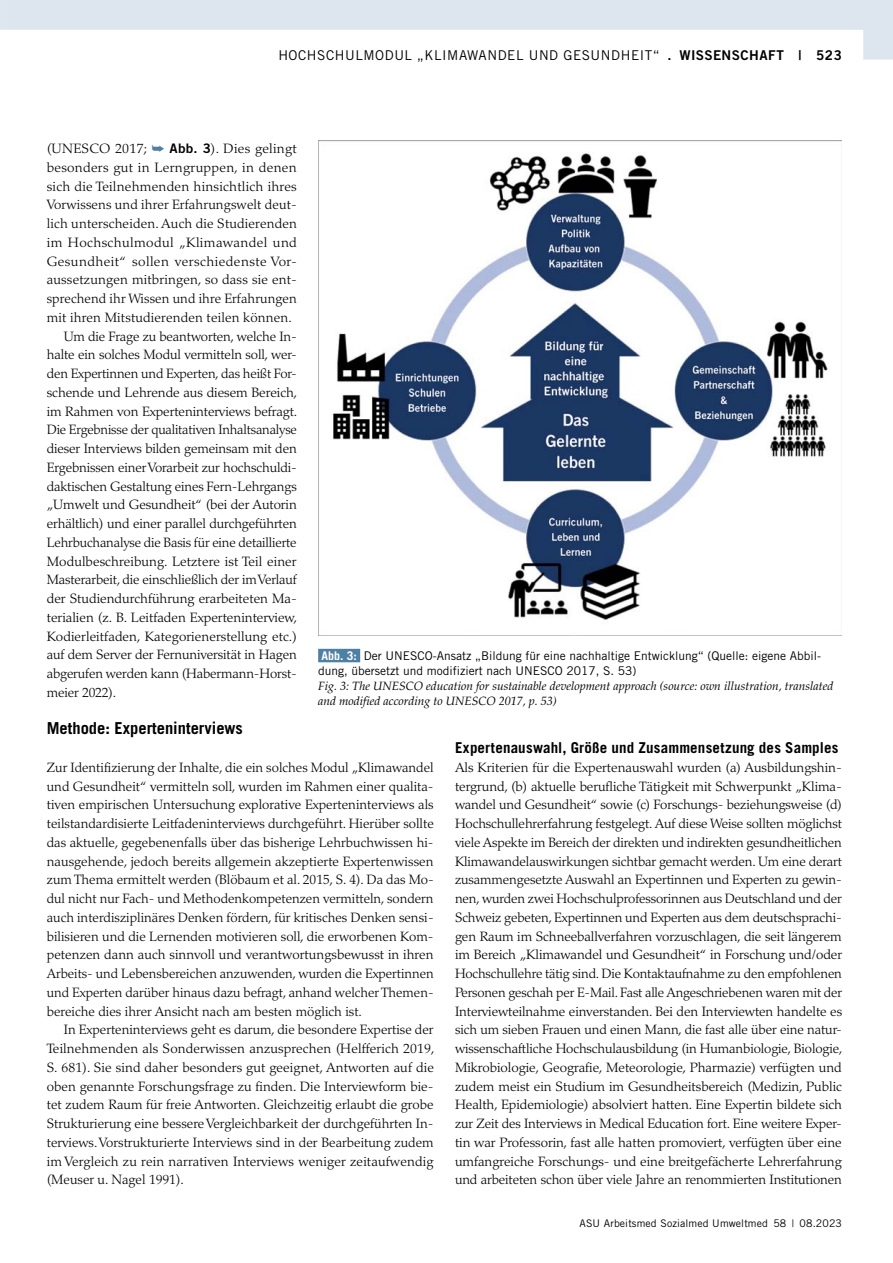
<style>
.page{position:relative;width:893px;height:1263px;background:#fff}
.page>*{position:absolute;margin:0;border:0;box-sizing:border-box;transform-origin:0 0}
.t1{font:700 16.5px "Trade Gothic LT Std";color:#000}
.t2{font:700 15px "Trade Gothic LT Std";letter-spacing:.01em;color:#000}
.t3{font:300 13.5px/18.8px "Palatino LT Std";letter-spacing:-.01em;color:#000;text-align:justify}
.t4{font:300 13.5px "Palatino LT Std";letter-spacing:.01em;color:#000}
.t5{font:300 13.5px "Palatino LT Std";letter-spacing:.015em;color:#000}
.t6{font:13.5px "Trade Gothic LT Std";letter-spacing:.04em;color:#000}
.t7{font:300 13.5px "Palatino LT Std";letter-spacing:.03em;color:#000}
.t8{font:300 13.5px "Palatino LT Std";letter-spacing:.02em;color:#000}
.t9{font:300 13.5px "Palatino LT Std";letter-spacing:.025em;color:#000}
.t10{font:13.5px "Trade Gothic LT Std Bd 2";letter-spacing:.035em;color:#000}
.t11{font:italic 12px/15px "Palatino LT Std";color:#000}
.t12{font:12px/15px "Trade Gothic LT Std";color:#000}
.t13{font:10.5px "Trade Gothic LT Std";letter-spacing:.01em;color:#000}
.s1{font-family:"Trade Gothic LT Std"}
.s2{color:#4e80a3}
.s3{font-family:"Trade Gothic LT Std Bd 2";font-weight:400;font-size:13.2px}
.s4{font-weight:700;color:#fff}
</style>
<div class="page">
<div style="left:318px;top:649px;width:42px;height:13px;background:#4e80a3"></div>
<img style="left:318px;top:141px;width:524px;height:495px">
<svg style="left:0;top:0;width:893px;height:60px;fill:#e4ebf1"></svg>
<p class="t6" style="left:278px;top:47px;width:67px">Hochschulmodul</p>
<p class="t6" style="left:417px;top:47px;width:27px">„Klimawa</p>
<p class="t6" style="left:487px;top:47px;width:20px">ndel</p>
<p class="t6" style="left:529px;top:47px;width:54px">und Gesu</p>
<p class="t6" style="left:601px;top:47px;width:20px">ndheit</p>
<p class="t10" style="left:653px;top:46px;width:191px"><span class="s1">“</span> . WISSENSCHAFT | -523</p>
<p class="t5" style="left:47px;top:141px;width:252px">(UNESCO 2017; <span class="s2">➥</span> <span class="s3">Abb. 3</span>). Dies gelingt</p>
<p class="t8" style="left:47px;top:159px;width:251px">besonders gut in Lerngruppen, in denen</p>
<p class="t5" style="left:47px;top:178px;width:252px">sich die Teilnehmenden hinsichtlich ihres</p>
<p class="t4" style="left:47px;top:197px;width:252px">Vorwissens und ihrer Erfahrungswelt deut-</p>
<p class="t4" style="left:47px;top:216px;width:252px">lich unterscheiden. Auch die Studierenden</p>
<p class="t9" style="left:47px;top:234px;width:252px">im Hochschulmodul „Klimawandel und</p>
<p class="t7" style="left:47px;top:253px;width:252px">Gesundheit“ sollen verschiedenste Vor-</p>
<p class="t4" style="left:47px;top:272px;width:252px">aussetzungen mitbringen, so dass sie ent-</p>
<p class="t3" style="left:47px;top:289px;width:252px">sprechend ihr Wissen und ihre Erfahrungen</p>
<p class="t4" style="left:47px;top:309px;width:247px">mit ihren Mitstudierenden teilen können.</p>
<p class="t3" style="left:64px;top:327px;width:235px">Um die Frage zu beantworten, welche In-</p>
<p class="t3" style="left:47px;top:346px;width:252px">halte ein solches Modul vermitteln soll, wer-</p>
<p class="t3" style="left:47px;top:364px;width:252px">den Expertinnen und Experten, das heißt For-</p>
<p class="t3" style="left:47px;top:383px;width:252px">schende und Lehrende aus diesem Bereich,</p>
<p class="t3" style="left:47px;top:402px;width:252px">im Rahmen von Experteninterviews befragt.</p>
<p class="t3" style="left:47px;top:421px;width:252px">Die Ergebnisse der qualitativen Inhaltsanalyse</p>
<p class="t3" style="left:47px;top:439px;width:251px">dieser Interviews bilden gemeinsam mit den</p>
<p class="t3" style="left:47px;top:458px;width:252px">Ergebnissen einer Vorarbeit zur hochschuldi-</p>
<p class="t3" style="left:47px;top:477px;width:252px">daktischen Gestaltung eines Fern-Lehrgangs</p>
<p class="t3" style="left:47px;top:496px;width:252px">„Umwelt und Gesundheit“ (bei der Autorin</p>
<p class="t3" style="left:47px;top:514px;width:252px">erhältlich) und einer parallel durchgeführten</p>
<p class="t3" style="left:47px;top:533px;width:251px">Lehrbuchanalyse die Basis für eine detaillierte</p>
<p class="t3" style="left:47px;top:552px;width:251px">Modulbeschreibung. Letztere ist Teil einer</p>
<p class="t3" style="left:47px;top:571px;width:252px">Masterarbeit, die einschließlich der im Verlauf</p>
<p class="t3" style="left:47px;top:589px;width:252px">der Studiendurchführung erarbeiteten Ma-</p>
<p class="t3" style="left:47px;top:608px;width:252px">terialien (z. B. Leitfaden Experteninterview,</p>
<p class="t3" style="left:47px;top:627px;width:252px">Kodierleitfaden, Kategorienerstellung etc.)</p>
<p class="t3" style="left:47px;top:646px;width:252px">auf dem Server der Fernuniversität in Hagen</p>
<p class="t3" style="left:47px;top:664px;width:252px">abgerufen werden kann (Habermann-Horst-</p>
<p class="t3" style="left:47px;top:683px;width:71px">meier 2022).</p>
<p class="t1" style="left:47px;top:718px;width:198px">Methode: Experteninterviews</p>
<p class="t3" style="left:47px;top:758px;width:389px">Zur Identifizierung der Inhalte, die ein solches Modul „Klimawandel und Gesundheit“ vermitteln soll, wurden im Rahmen einer qualita&shy;tiven empirischen Untersuchung explorative Experteninterviews als teilstandardisierte Leitfadeninterviews durchgeführt. Hierüber sollte das aktuelle, gegebenenfalls über das bisherige Lehrbuchwissen hi&shy;nausgehende, jedoch bereits allgemein akzeptierte Expertenwissen zum Thema ermittelt werden (Blöbaum et al. 2015, S. 4). Da das Mo&shy;dul nicht nur Fach- und Methodenkompetenzen vermitteln, sondern auch interdisziplinäres Denken fördern, für kritisches Denken sensi&shy;bilisieren und die Lernenden motivieren soll, die erworbenen Kom&shy;petenzen dann auch sinnvoll und verantwortungsbewusst in ihren Arbeits- und Lebensbereichen anzuwenden, wurden die Expertinnen und Experten darüber hinaus dazu befragt, anhand welcher Themen&shy;bereiche dies ihrer Ansicht nach am besten möglich ist.</p>
<p class="t3" style="left:47px;top:1021px;width:389px;text-indent:17px">In Experteninterviews geht es darum, die besondere Expertise der Teilnehmenden als Sonderwissen anzusprechen (Helfferich 2019, S. 681). Sie sind daher besonders gut geeignet, Antworten auf die oben genannte Forschungsfrage zu finden. Die Interviewform bie&shy;tet zudem Raum für freie Antworten. Gleichzeitig erlaubt die grobe Strukturierung eine bessere Vergleichbarkeit der durchgeführten In&shy;terviews. Vorstrukturierte Interviews sind in der Bearbeitung zudem im Vergleich zu rein narrativen Interviews weniger zeitaufwendig (Meuser u. Nagel 1991).</p>
<p class="t12" style="left:318px;top:648px;width:505px"><span class="s4">Abb. 3:</span> Der UN ESCO-Ansatz „Bildung für eine nachhaltige Entwicklung“ (Quelle: eigene Abbil&shy;dung, übersetzt und modifiziert nach UN ESCO 2017, S. 53)</p>
<p class="t11" style="left:318px;top:679px;width:517px">Fig. 3: The UNESCO education for sustainable development approach (source: own illustration, translated and modified according to UNESCO 2017, p. 53)</p>
<p class="t2" style="left:455px;top:739px;width:385px">Expertenauswahl, Größe und Zusammensetzung des Samples</p>
<p class="t3" style="left:455px;top:758px;width:389px;text-align:left">Als Kriterien für die Expertenauswahl wurden (a) Ausbildungshin&shy;tergrund, (b) aktuelle berufliche Tätigkeit mit Schwerpunkt „Klima&shy;wandel und Gesundheit“ sowie (c) Forschungs- beziehungsweise (d)<br>Hochschullehrerfahrung festgelegt. Auf diese Weise sollten möglichst viele Aspekte im Bereich der direkten und indirekten gesundheitlichen Klimawandelauswirkungen sichtbar gemacht werden. Um eine derart zusammengesetzte Auswahl an Expertinnen und Experten zu gewin&shy;nen, wurden zwei Hochschulprofessorinnen aus Deutschland und der Schweiz gebeten, Expertinnen und Experten aus dem deutschsprachi&shy;gen Raum im Schneeballverfahren vorzuschlagen, die seit längerem im Bereich „Klimawandel und Gesundheit“ in Forschung und/oder Hochschullehre tätig sind. Die Kontaktaufnahme zu den empfohlenen Personen geschah per E-Mail. Fast alle Angeschriebenen waren mit der Interviewteilnahme einverstanden. Bei den Interviewten handelte es sich um sieben Frauen und einen Mann, die fast alle über eine natur&shy;wissenschaftliche Hochschulausbildung (in Humanbiologie, Biologie, Mikrobiologie, Geografie, Meteorologie, Pharmazie) verfügten und zudem meist ein Studium im Gesundheitsbereich (Medizin, Public Health, Epidemiologie) absolviert hatten. Eine Expertin bildete sich zur Zeit des Interviews in Medical Education fort. Eine weitere Exper&shy;tin war Professorin, fast alle hatten promoviert, verfügten über eine umfangreiche Forschungs- und eine breitgefächerte Lehrerfahrung und arbeiteten schon über viele Jahre an renommierten Institutionen</p>
<p class="t13" style="left:579px;top:1217px;width:264px">ASU Arbeitsmed Sozialmed Umweltmed 58 | 08.2023</p>
</div>
